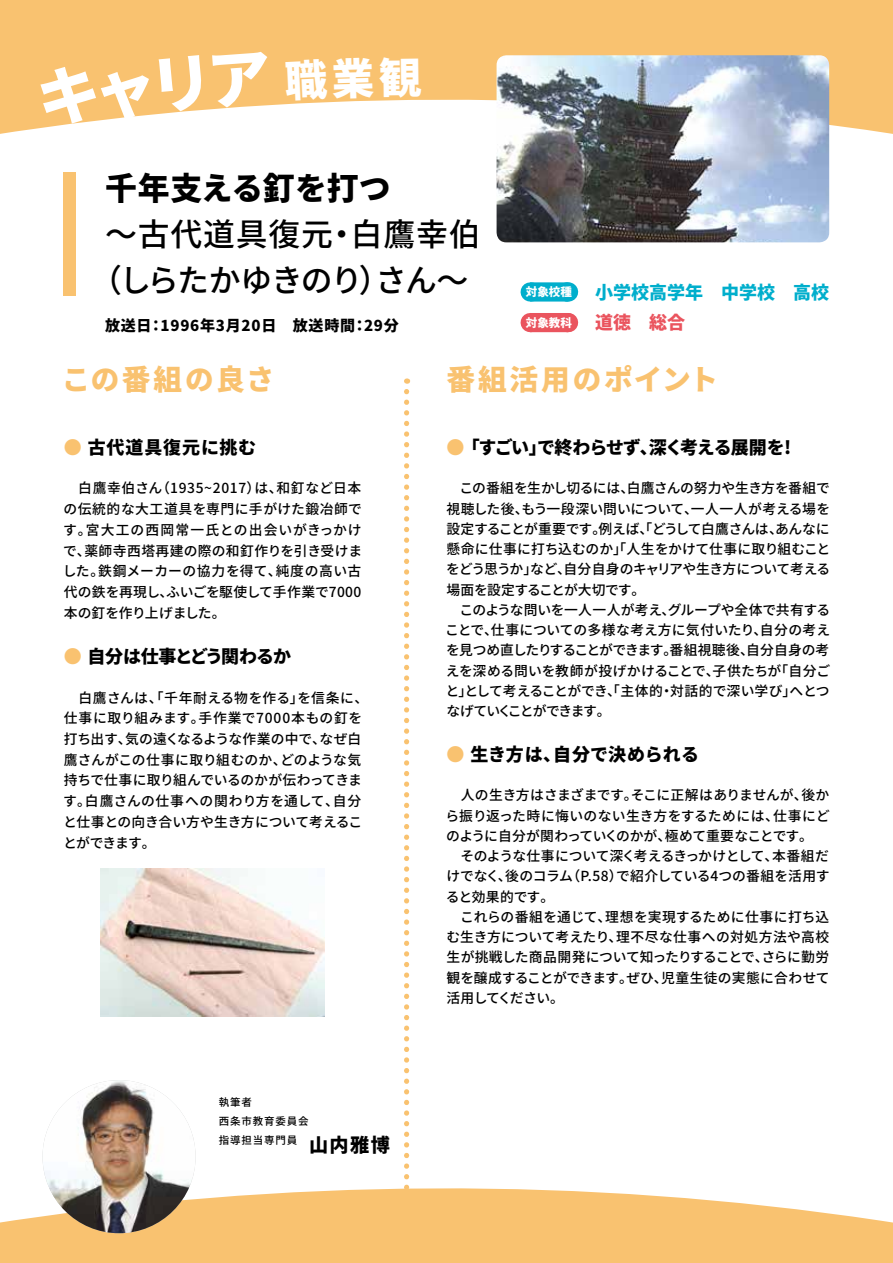
<style>
.page{position:relative;width:893px;height:1263px;background:#f9c270}
.page>*{position:absolute;margin:0;border:0;box-sizing:border-box;transform-origin:0 0}
.t1{font:500 31.95px/45.8px "Noto Sans CJ Kjp";letter-spacing:.01em;color:#000;text-align:center}
.t2{font:900 31.95px "Noto Sans CJ Kjp";color:#000}
.t3{font:900 28.65px "Noto Sans CJ Kjp";letter-spacing:.09em;color:#f9c270}
.t4{font:900 18px/30.6px "Noto Sans CJ Kjp";color:#00aecc}
.t5{font:900 18px "Noto Sans CJ Kjp";letter-spacing:-.065em;color:#000}
.t6{font:900 18px "Noto Sans CJ Kjp";letter-spacing:-.01em;color:#000}
.t7{font:900 18px "Noto Sans CJ Kjp";letter-spacing:-.04em;color:#000}
.t8{font:900 18px "Noto Sans CJ Kjp";letter-spacing:.05em;color:#000}
.t9{font:900 15px "Noto Sans CJ Kjp";letter-spacing:.05em;color:#000}
.t10{font:500 13.8px/20.2px "Noto Sans CJ Kjp";letter-spacing:-.01em;color:#000}
.t11{font:500 10.5px/19.2px "Noto Sans CJ Kjp";letter-spacing:.075em;color:#000}
.s1{font-size:11.55px;color:#fff}
.s2{color:#ea545e}
.s3{color:#f9c270}
.s4{font-weight:900;font-size:19.2px}
</style>
<div class="page">
<div style="left:0;top:88px;width:893px;height:1136px;background:#fff"></div>
<div style="left:530px;top:282px;width:38px;height:20px;background:#00aecc"></div>
<svg style="left:549px;top:282px;width:20px;height:20px"></svg>
<div style="left:530px;top:313px;width:38px;height:19px;background:#ea545e"></div>
<svg style="left:568px;top:313px;width:1px;height:19px"></svg>
<div style="left:64px;top:172px;width:12px;height:124px;background:#f9c270"></div>
<svg style="left:404px;top:392px;width:5px;height:828px"></svg>
<img style="left:497px;top:55px;width:332px;height:187px">
<img style="left:43px;top:1080px;width:153px;height:153px;border-radius:77px">
<img style="left:101px;top:868px;width:223px;height:149px">
<svg style="left:38px;top:88px;width:166px;height:39px"></svg>
<svg style="left:212px;top:88px;width:59px;height:20px"></svg>
<svg style="left:284px;top:88px;width:137px;height:14px"></svg>
<h1 class="t2" style="left:105px;top:171px;width:287px">千年支える釘を打つ</h1>
<h1 class="t1" style="left:90px;top:212px;width:392px">～古代道具復元・白鷹幸伯（しらたかゆきのり）さん～</h1>
<p class="t9" style="left:105px;top:317px;width:295px">放送日：1996年3月20日　放送時間：29分</p>
<h3 class="t4" style="left:526px;top:277px;width:305px"><span class="s1">対象校種</span> 　小学校高学年　中学校　高校<span class="s1">対象教科</span> <span class="s2">　道徳　総合</span></h3>
<h2 class="t3" style="left:62px;top:363px;width:215px">この番組の良さ</h2>
<h2 class="t3" style="left:446px;top:363px;width:273px">番組活用のポイント</h2>
<h3 class="t8" style="left:64px;top:437px;width:194px"><span class="s3">●</span> 古代道具復元に挑む</h3>
<p class="t10" style="left:63px;top:478px;width:301px;line-height:20.7px;text-align:justify">　白鷹幸伯さん（1935~2017）は、和釘など日本の伝統的な大工道具を専門に手がけた鍛冶師です。宮大工の西岡常一氏との出会いがきっかけで、薬師寺西塔再建の際の和釘作りを引き受けました。鉄鋼メーカーの協力を得て、純度の高い古代の鉄を再現し、ふいごを駆使して手作業で7000本の釘を作り上げました。</p>
<h3 class="t7" style="left:64px;top:646px;width:229px"><span class="s3">●</span> 自分は仕事とどう関わるか</h3>
<p class="t10" style="left:63px;top:687px;width:307px;line-height:20.7px">　白鷹さんは、「千年耐える物を作る」を信条に、仕事に取り組みます。手作業で7000本もの釘を打ち出す、気の遠くなるような作業の中で、なぜ白鷹さんがこの仕事に取り組むのか、どのような気持ちで仕事に取り組んでいるのかが伝わってきます。白鷹さんの仕事への関わり方を通して、自分と仕事との向き合い方や生き方について考えることができます。</p>
<p class="t11" style="left:219px;top:1092px;width:172px">執筆者<br>西条市教育委員会<br>指導担当専門員 <span class="s4">山内雅博</span></p>
<h3 class="t5" style="left:446px;top:437px;width:346px"><span class="s3">●</span>「すごい」で終わらせず、深く考える展開を!</h3>
<p class="t10" style="left:445px;top:478px;width:387px">　この番組を生かし切るには、白鷹さんの努力や生き方を番組で視聴した後、もう一段深い問いについて、一人一人が考える場を設定することが重要です。例えば、「どうして白鷹さんは、あんなに懸命に仕事に打ち込むのか」「人生をかけて仕事に取り組むことをどう思うか」など、自分自身のキャリアや生き方について考える場面を設定することが大切です。<br>　このような問いを一人一人が考え、グループや全体で共有することで、仕事についての多様な考え方に気付いたり、自分の考えを見つめ直したりすることができます。番組視聴後、自分自身の考えを深める問いを教師が投げかけることで、子供たちが「自分ごと」として考えることができ、「主体的・対話的で深い学び」へとつなげていくことができます。</p>
<h3 class="t6" style="left:446px;top:744px;width:254px"><span class="s3">●</span> 生き方は、自分で決められる</h3>
<p class="t10" style="left:445px;top:785px;width:386px">　人の生き方はさまざまです。そこに正解はありませんが、後から振り返った時に悔いのない生き方をするためには、仕事にどのように自分が関わっていくのかが、極めて重要なことです。<br>　そのような仕事について深く考えるきっかけとして、本番組だけでなく、後のコラム（P.58）で紹介している4つの番組を活用すると効果的です。<br>　これらの番組を通じて、理想を実現するために仕事に打ち込む生き方について考えたり、理不尽な仕事への対処方法や高校生が挑戦した商品開発について知ったりすることで、さらに勤労観を醸成することができます。ぜひ、児童生徒の実態に合わせて活用してください。</p>
</div>
